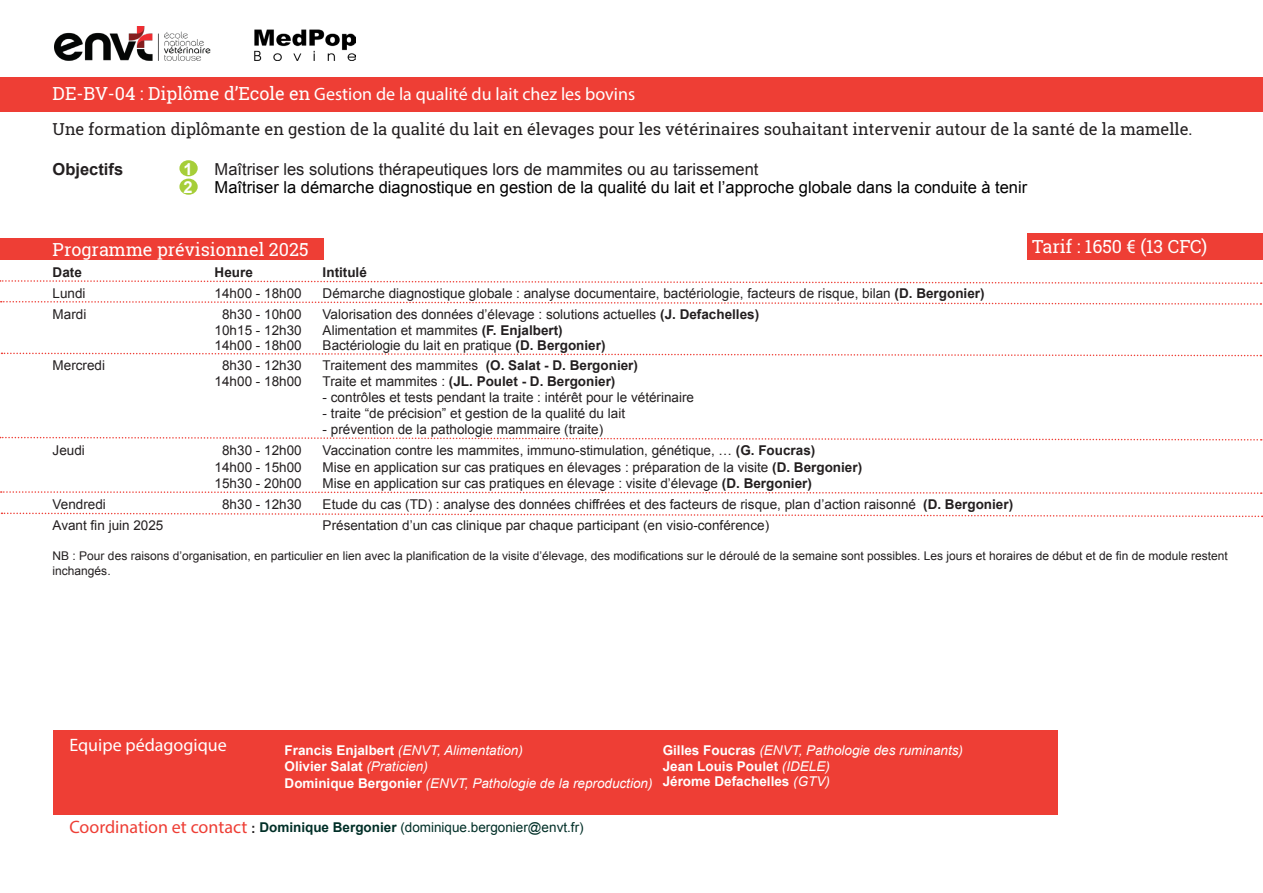
<style>
.page{position:relative;width:1263px;height:893px;background:#fff}
.page>*{position:absolute;margin:0;border:0;box-sizing:border-box;transform-origin:0 0}
.t1{font:18px "Myriad Pro";color:#fff}
.t2{font:18px "Roboto Slab";color:#fff}
.t3{font:16.5px "Roboto Slab";color:#231f20}
.t4{font:16.5px "Arial";color:#000}
.t5{font:16.5px "Arial";color:#231f20}
.t6{font:700 16.5px "Arial";color:#231f20}
.t7{font:700 16.5px "Arial";color:#fff}
.t8{font:13.5px "Arial";color:#231f20}
.t9{font:italic 13.5px "Arial";color:#fff}
.t10{font:13.5px "Arial";color:#002f27}
.t11{font:700 13.5px "Arial";color:#231f20}
.t12{font:700 13.5px "Arial";color:#fff}
.t13{font:12px/14.4px "Arial";color:#231f20}
.s1{font-family:"Roboto Slab"}
.s2{color:#fff}
.s3{font-weight:700}
.s4{font-weight:400}
.s5{font-weight:700;font-style:normal}
.s6{font-weight:400;font-style:italic}
.s7{font-family:"Myriad Pro";font-size:18px;color:#ee3e35}
.s8{font-weight:700;color:#231f20}
</style>
<div class="page">
<div style="left:181px;top:162px;width:15px;height:13px;background:#a6ce39;border-radius:50%"></div>
<div style="left:179px;top:160px;width:19px;height:16px;border:3px solid #a6ce39;border-radius:50%"></div>
<div style="left:181px;top:180px;width:15px;height:13px;background:#a6ce39;border-radius:50%"></div>
<div style="left:179px;top:179px;width:19px;height:16px;border:3px solid #a6ce39;border-radius:50%"></div>
<div style="left:0;top:77px;width:1263px;height:35px;background:#ee3e35"></div>
<div style="left:0;top:238px;width:323px;height:21px;background:#ee3e35"></div>
<svg style="left:1px;top:301px;width:1260px;height:4px"></svg>
<svg style="left:0;top:436px;width:1262px;height:5px"></svg>
<svg style="left:1px;top:491px;width:1261px;height:3px"></svg>
<svg style="left:2px;top:512px;width:1261px;height:6px"></svg>
<div style="left:53px;top:730px;width:1004px;height:84px;background:#ee3e35"></div>
<svg style="left:2px;top:352px;width:1259px;height:5px"></svg>
<div style="left:1027px;top:233px;width:236px;height:27px;background:#ee3e35"></div>
<svg style="left:0;top:280px;width:1262px;height:4px"></svg>
<img style="left:54px;top:27px;width:301px;height:33px">
<p class="t1" style="left:53px;top:83px;width:584px"><span class="s1">DE-BV-04 : Diplôme d’Ecole en</span> Gestion de la qualité du lait chez les bovins</p>
<p class="t3" style="left:53px;top:118px;width:1141px">Une formation diplômante en gestion de la qualité du lait en élevages pour les vétérinaires souhaitant intervenir autour de la santé de la mamelle.</p>
<p class="t6" style="left:53px;top:158px;width:72px">Objectifs</p>
<p class="t7" style="left:184px;top:158px;width:11px">1</p>
<p class="t5" style="left:215px;top:158px;width:545px">Maîtriser les solutions thérapeutiques lors de mammites ou au tarissement</p>
<p class="t7" style="left:184px;top:176px;width:11px">2</p>
<p class="t4" style="left:215px;top:176px;width:820px">Maîtriser la démarche diagnostique en gestion de la qualité du lait et l’approche globale dans la conduite à tenir<span class="s2">r</span></p>
<p class="t2" style="left:1032px;top:234px;width:176px">Tarif : 1650 € (13 CFC)</p>
<p class="t2" style="left:53px;top:237px;width:257px">Programme prévisionnel 2025</p>
<p class="t11" style="left:53px;top:263px;width:31px">Date</p>
<p class="t11" style="left:215px;top:263px;width:40px">Heure</p>
<p class="t11" style="left:323px;top:263px;width:46px">Intitulé</p>
<p class="t8" style="left:53px;top:284px;width:35px">Lundi</p>
<p class="t8" style="left:215px;top:284px;width:89px">14h00 - 18h00</p>
<p class="t8" style="left:323px;top:284px;width:663px">Démarche diagnostique globale : analyse documentaire, bactériologie, facteurs de risque, bilan <span class="s3">(D. Bergonier)</span></p>
<p class="t8" style="left:53px;top:305px;width:35px">Mardi</p>
<p class="t8" style="left:222px;top:305px;width:81px">8h30 - 10h00</p>
<p class="t8" style="left:323px;top:305px;width:438px">Valorisation des données d’élevage : solutions actuelles <span class="s3">(J. Defachelles)</span></p>
<p class="t8" style="left:215px;top:322px;width:89px">10h15 - 12h30</p>
<p class="t8" style="left:323px;top:322px;width:242px">Alimentation et mammites <span class="s3">(F. Enjalbert)</span></p>
<p class="t8" style="left:215px;top:337px;width:89px">14h00 - 18h00</p>
<p class="t8" style="left:323px;top:337px;width:284px">Bactériologie du lait en pratique <span class="s3">(D. Bergonier)</span></p>
<p class="t8" style="left:53px;top:356px;width:54px">Mercredi</p>
<p class="t8" style="left:222px;top:356px;width:81px">8h30 - 12h30</p>
<p class="t8" style="left:323px;top:356px;width:317px">Traitement des mammites <span class="s3">(O. Salat - D. Bergonier)</span></p>
<p class="t8" style="left:215px;top:372px;width:89px">14h00 - 18h00</p>
<p class="t11" style="left:323px;top:372px;width:294px"><span class="s4">Traite et mammites :</span> (JL. Poulet - D. Bergonier)</p>
<p class="t8" style="left:323px;top:388px;width:373px">- contrôles et tests pendant la traite : intérêt pour le vétérinaire</p>
<p class="t8" style="left:323px;top:405px;width:304px">- traite “de précision” et gestion de la qualité du lait</p>
<p class="t8" style="left:323px;top:421px;width:282px">- prévention de la pathologie mammaire (traite)</p>
<p class="t8" style="left:53px;top:442px;width:34px">Jeudi</p>
<p class="t8" style="left:222px;top:442px;width:81px">8h30 - 12h00</p>
<p class="t8" style="left:323px;top:442px;width:494px">Vaccination contre les mammites, immuno-stimulation, génétique, … <span class="s3">(G. Foucras)</span></p>
<p class="t8" style="left:215px;top:458px;width:89px">14h00 - 15h00</p>
<p class="t8" style="left:323px;top:458px;width:541px">Mise en application sur cas pratiques en élevages : préparation de la visite <span class="s3">(D. Bergonier)</span></p>
<p class="t8" style="left:215px;top:474px;width:89px">15h30 - 20h00</p>
<p class="t8" style="left:323px;top:474px;width:491px">Mise en application sur cas pratiques en élevage : visite d’élevage <span class="s3">(D. Bergonier)</span></p>
<p class="t8" style="left:53px;top:495px;width:55px">Vendredi</p>
<p class="t8" style="left:222px;top:495px;width:81px">8h30 - 12h30</p>
<p class="t8" style="left:323px;top:495px;width:692px">Etude du cas (TD) : analyse des données chiffrées et des facteurs de risque, plan d’action raisonné <span class="s3">(D. Bergonier)</span></p>
<p class="t8" style="left:53px;top:516px;width:112px">Avant fin juin 2025</p>
<p class="t8" style="left:323px;top:516px;width:448px">Présentation d’un cas clinique par chaque participant (en visio-conférence)</p>
<p class="t13" style="left:53px;top:549px;width:1177px">NB : Pour des raisons d’organisation, en particulier en lien avec la planification de la visite d’élevage, des modifications sur le déroulé de la semaine sont possibles. Les jours et horaires de début et de fin de module restent inchangés.</p>
<p class="t1" style="left:69px;top:734px;width:159px">Equipe pédagogique</p>
<p class="t9" style="left:285px;top:742px;width:240px"><span class="s5">Francis Enjalbert</span> (ENVT, Alimentation)</p>
<p class="t9" style="left:663px;top:742px;width:302px"><span class="s5">Gilles Foucras</span> (ENVT, Pathologie des ruminants)</p>
<p class="t12" style="left:285px;top:758px;width:145px">Olivier Salat <span class="s6">(Praticien)</span></p>
<p class="t12" style="left:663px;top:758px;width:169px">Jean Louis Poulet <span class="s6">(IDELE)</span></p>
<p class="t9" style="left:285px;top:774px;width:547px"><span class="s5">Dominique Bergonier</span> (ENVT, Pathologie de la reproduction) <span class="s5">Jérome Defachelles</span> (GTV)</p>
<p class="t10" style="left:69px;top:818px;width:516px"><span class="s7">Coordination et contact</span> <span class="s8">:</span> <span class="s3">Dominique Bergonier</span> (dominique.bergonier@envt.fr)</p>
</div>
